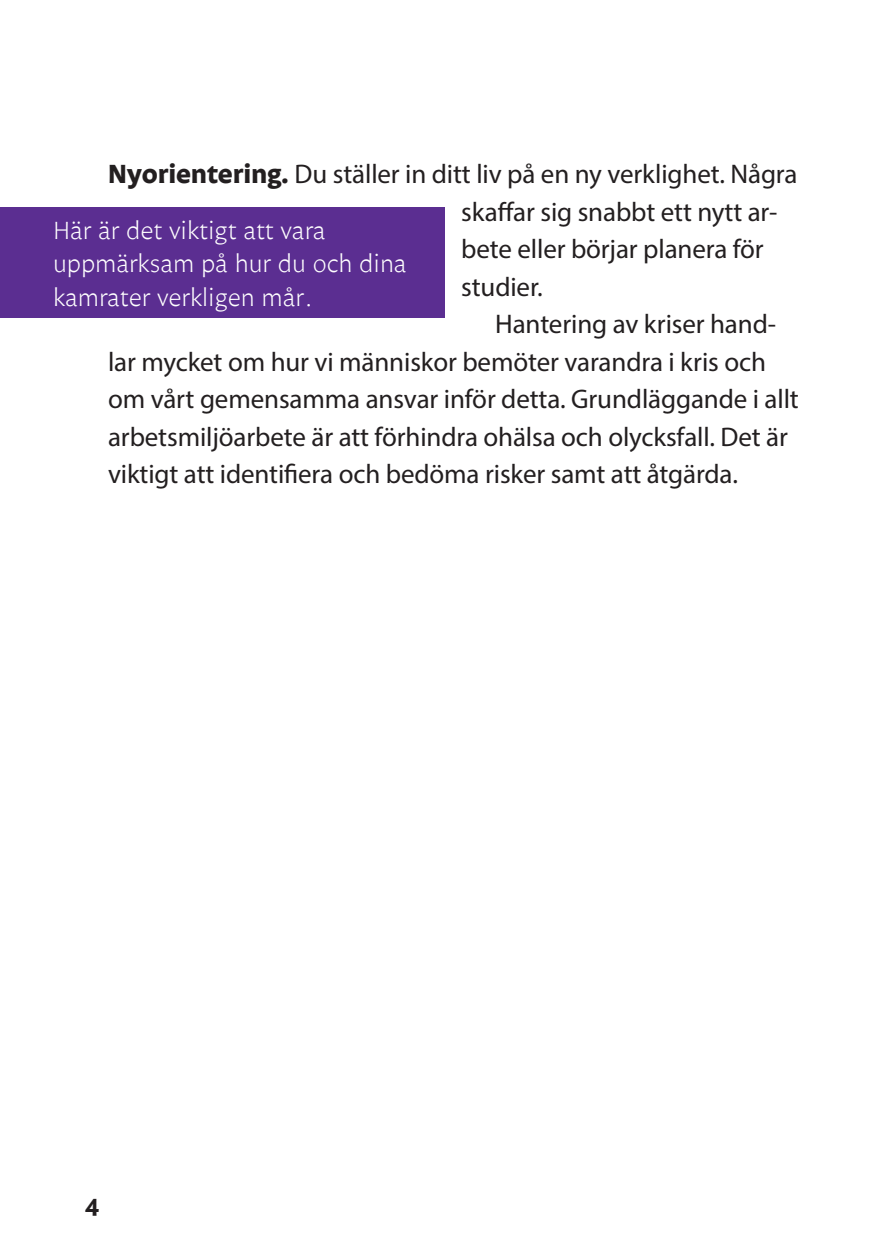
<style>
.page{position:relative;width:893px;height:1259px;background:#fff}
.page>*{position:absolute;margin:0;border:0;box-sizing:border-box;transform-origin:0 0}
.t1{font:27px/37.5px "Myriad Pro";letter-spacing:-.005em;color:#231f20}
.t2{font:300 25.5px/33px "Legato";letter-spacing:-.005em;color:#fff}
.t3{font:700 24px "Legato";color:#231f20}
.s1{font-family:"Legato";font-weight:700}
</style>
<div class="page">
<div style="left:0;top:207px;width:444px;height:110px;background:#5b2e91"></div>
<p class="t1" style="left:461px;top:155px;width:338px;text-indent:-353px"><span class="s1">Nyorientering.</span> Du ställer in ditt liv på en ny verklighet. Några skaffar sig snabbt ett nytt ar&shy;bete eller börjar planera för studier.</p>
<p class="t1" style="left:108px;top:305px;width:692px;text-indent:387px">Hantering av kriser hand&shy;lar mycket om hur vi människor bemöter varandra i kris och om vårt gemensamma ansvar inför detta. Grundläggande i allt arbetsmiljöarbete är att förhindra ohälsa och olycksfall. Det är viktigt att identifiera och bedöma risker samt att åtgärda.</p>
<p class="t2" style="left:53px;top:216px;width:355px">Här är det viktigt att vara uppmärksam på hur du och dina kamrater verkligen mår.</p>
<p class="t3" style="left:85px;top:1190px;width:16px">4</p>
</div>
